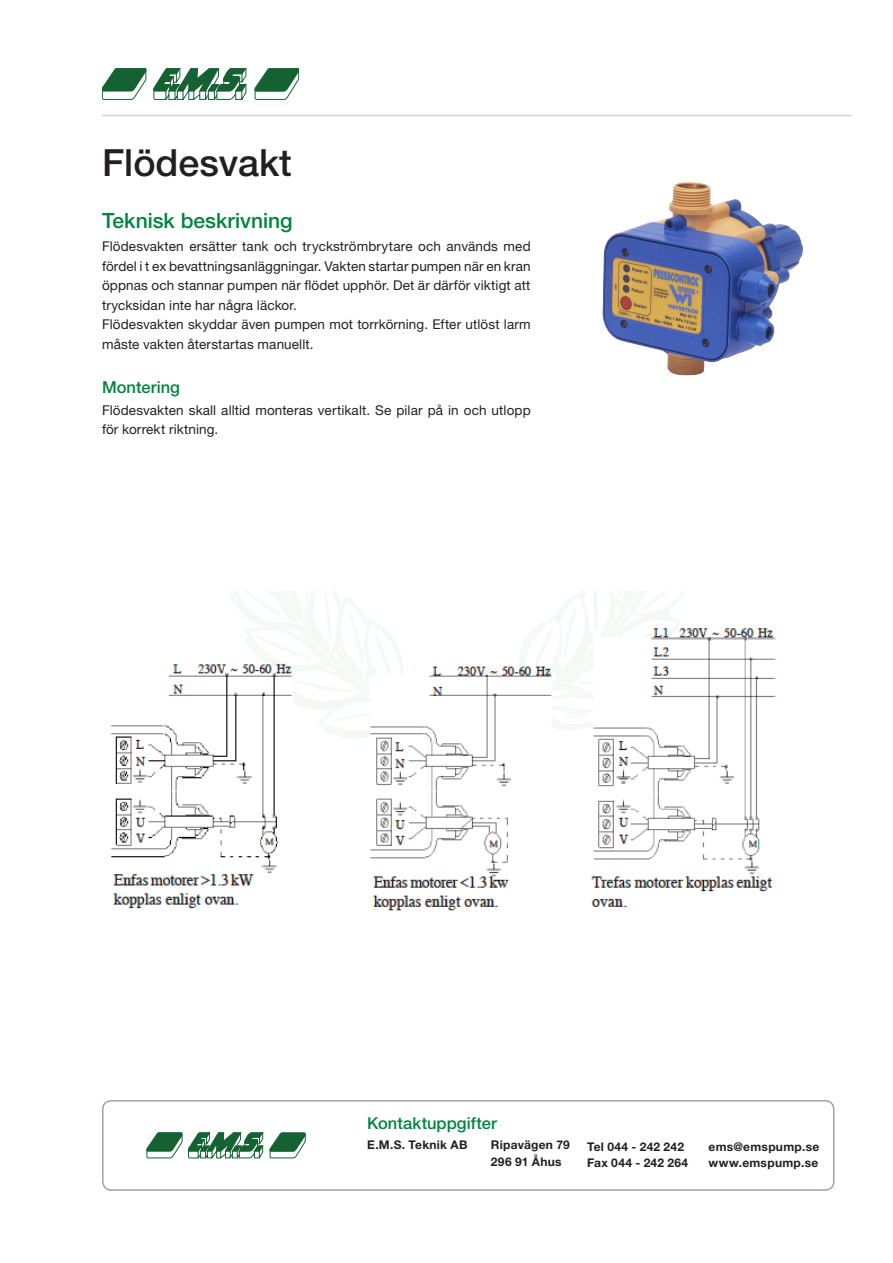
<style>
.page{position:relative;width:893px;height:1263px;background:#fff}
.page>*{position:absolute;margin:0;border:0;box-sizing:border-box;transform-origin:0 0}
.Rubrik{font:500 37.5px "Helvetica Neue LT Std";color:#231f20}
.Underrubrik_1{font:500 21px "Helvetica Neue LT Std";color:#00843d}
.Underrubbe_2{font:500 16.5px "Helvetica Neue LT Std";letter-spacing:.005em;color:#00843d}
.Brödtext{font:13.5px/19.5px "Helvetica Neue LT Std";letter-spacing:.01em;color:#231f20}
.Rubrik_Material_tabe{font:700 12px "Helvetica Neue LT Std";letter-spacing:.025em;color:#231f20}
</style>
<div class="page">
<hr style="left:103px;top:115px;width:748px;height:1px;background:#d1d2d4">
<div style="left:102px;top:1100px;width:732px;height:91px;border:2px solid #9fa3a5;border-radius:9px"></div>
<svg style="left:147px;top:1132px;width:158px;height:26px"></svg>
<svg style="left:102px;top:68px;width:197px;height:32px"></svg>
<img style="left:111px;top:591px;width:666px;height:320px">
<img style="left:602px;top:182px;width:201px;height:194px">
<p class="Rubrik" style="left:102px;top:140px;width:191px">Flödesvakt</p>
<p class="Underrubrik_1" style="left:102px;top:208px;width:192px">Teknisk beskrivning</p>
<p class="Brödtext" style="left:102px;top:237px;width:430px;text-align:justify">Flödesvakten ersätter tank och tryckströmbrytare och används med fördel i t ex bevattningsanläggningar. Vakten startar pumpen när en kran öppnas och stannar pumpen när flödet upphör. Det är därför viktigt att trycksidan inte har några läckor.</p>
<p class="Brödtext" style="left:102px;top:315px;width:430px">Flödesvakten skyddar även pumpen mot torrkörning. Efter utlöst larm måste vakten återstartas manuellt.</p>
<p class="Underrubbe_2" style="left:102px;top:377px;width:79px">Montering</p>
<p class="Brödtext" style="left:102px;top:400px;width:430px">Flödesvakten skall alltid monteras vertikalt. Se pilar på in och utlopp för korrekt riktning.</p>
<p class="Underrubbe_2" style="left:367px;top:1113px;width:131px">Kontaktuppgifter</p>
<p class="Rubrik_Material_tabe" style="left:367px;top:1137px;width:102px">E.M.S. Teknik AB</p>
<p class="Rubrik_Material_tabe" style="left:491px;top:1137px;width:81px">Ripavägen 79</p>
<p class="Rubrik_Material_tabe" style="left:587px;top:1139px;width:98px">Tel 044 - 242 242</p>
<p class="Rubrik_Material_tabe" style="left:709px;top:1139px;width:112px">ems@emspump.se</p>
<p class="Rubrik_Material_tabe" style="left:491px;top:1154px;width:72px">296 91 Åhus</p>
<p class="Rubrik_Material_tabe" style="left:587px;top:1156px;width:103px">Fax 044 - 242 264</p>
<p class="Rubrik_Material_tabe" style="left:709px;top:1156px;width:111px">www.emspump.se</p>
</div>
